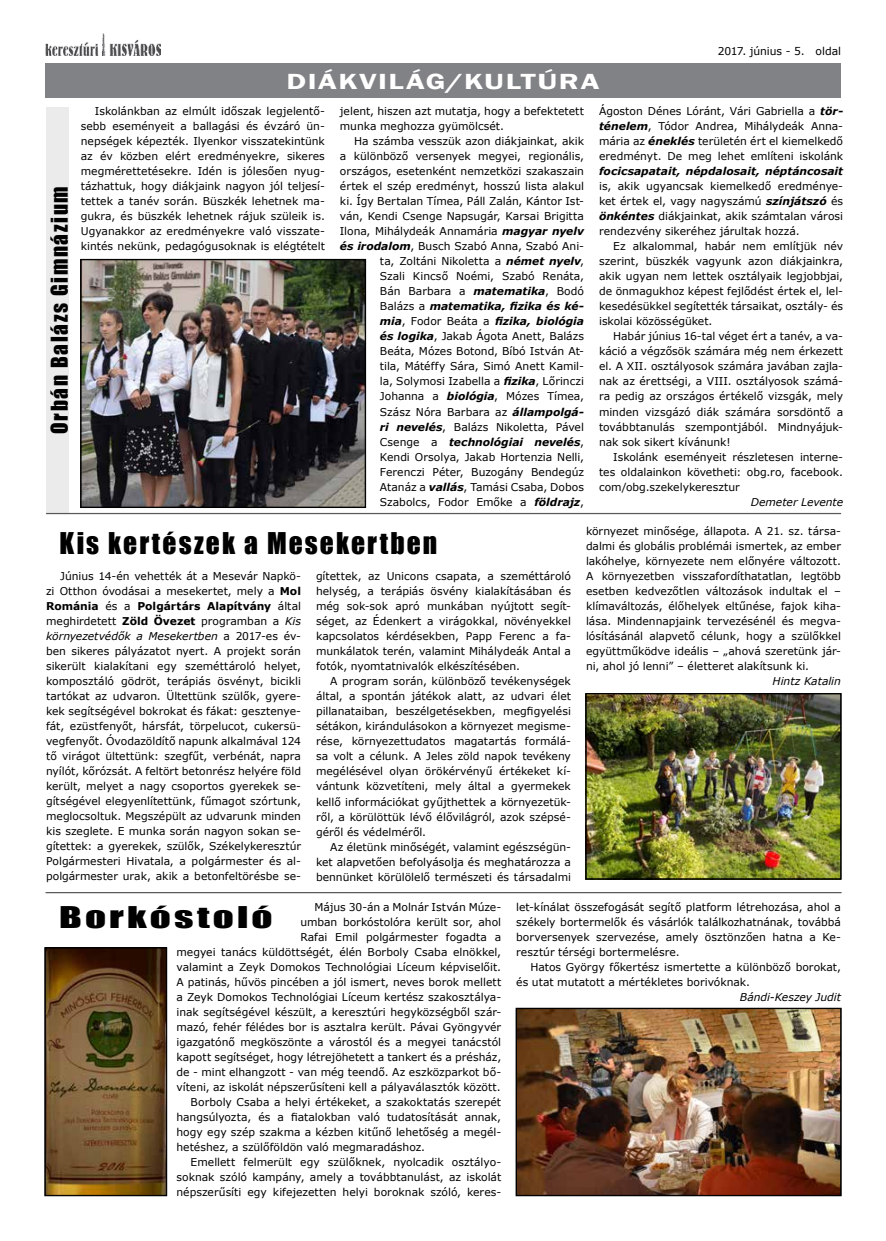
<style>
.page{position:relative;width:886px;height:1241px;background:#fff}
.page>*{position:absolute;margin:0;border:0;box-sizing:border-box;transform-origin:0 0}
.t1{font:27.5px "Impact";letter-spacing:.075em;color:#000}
.t2{font:27.5px "Impact";letter-spacing:.075em;color:#000;scale:1.5 1}
.t3{font:600 22.5px "Franklin Gothic";letter-spacing:.05em;color:#fff;scale:1.36 1}
.t4{font:21.25px "Impact";letter-spacing:.075em;color:#000}
.t5{font:10.75px/15px "Verdana";color:#000;text-align:justify}
.t6{font:italic 10.75px "Verdana";letter-spacing:-.005em;color:#000}
.t7{font:italic 700 10.75px "Verdana";color:#000}
.s1{font-weight:700;font-style:italic}
.s2{font-weight:700}
.s3{font-style:italic}
</style>
<div class="page">
<img style="left:45px;top:34px;width:115px;height:21px">
<div style="left:45px;top:64px;width:796px;height:34px;background:#808285"></div>
<div style="left:46px;top:107px;width:23px;height:406px;background:#ebebec"></div>
<hr style="left:46px;top:513px;width:795px;height:1px;background:#58595b">
<img style="left:80px;top:259px;width:286px;height:248px">
<div style="left:81px;top:260px;width:284px;height:247px;border:1px solid #000"></div>
<img style="left:585px;top:693px;width:256px;height:186px">
<div style="left:586px;top:693px;width:255px;height:185px;border:1px solid #000"></div>
<img style="left:516px;top:1007px;width:325px;height:186px">
<div style="left:516px;top:1008px;width:325px;height:187px;border:1px solid #000"></div>
<svg style="left:47px;top:947px;width:120px;height:248px;background:#6a4e29"></svg>
<div style="left:45px;top:947px;width:121px;height:248px;border:1px solid #000"></div>
<hr style="left:46px;top:891px;width:795px;height:2px;background:#58595b">
<h3 class="t4" style="left:43px;top:433px;width:249px;rotate:-90deg">Orbán Balázs Gimnázium</h3>
<h2 class="t3" style="left:287px;top:67px;width:232px">DIÁKVILÁG/KULTÚRA</h2>
<p class="t5" style="left:718px;top:44px;width:125px">2017. június - 5. oldal</p>
<p class="t5" style="left:81px;top:104px;width:246px;text-indent:14px">Iskolánkban az elmúlt időszak legjelentő&shy;sebb eseményeit a ballagási és évzáró ün&shy;nepségek képezték. Ilyenkor visszatekintünk az év közben elért eredményekre, sikeres megmérettetésekre. Idén is jólesően nyug&shy;tázhattuk, hogy diákjaink nagyon jól teljesí&shy;tettek a tanév során. Büszkék lehetnek ma&shy;gukra, és büszkék lehetnek rájuk szüleik is.<br>Ugyanakkor az eredményekre való visszate&shy;kintés nekünk, pedagógusoknak is elégtételt</p>
<p class="t5" style="left:340px;top:104px;width:246px">jelent, hiszen azt mutatja, hogy a befektetett munka meghozza gyümölcsét.</p>
<p class="t5" style="left:340px;top:134px;width:246px;text-align:right">Ha számba vesszük azon diákjainkat, akik<br>a különböző versenyek megyei, regionális, országos, esetenként nemzetközi szakaszain értek el szép eredményt, hosszú lista alakul ki. Így Bertalan Tímea, Páll Zalán, Kántor Ist&shy;ván, Kendi Csenge Napsugár, Karsai Brigitta Ilona, Mihálydeák Annamária <span class="s1">magyar nyelv és irodalom</span>, Busch Szabó Anna, Szabó Ani&shy;ta, Zoltáni Nikoletta a <span class="s1">német nyelv</span>,<br>Szali Kincső Noémi, Szabó Renáta,<br>Bán Barbara a <span class="s1">matematika</span>, Bodó<br>Balázs a <span class="s1">matematika, fizika és ké-<br>mia</span>, Fodor Beáta a <span class="s1">fizika, biológia<br>és logika</span>, Jakab Ágota Anett, Balázs<br>Beáta, Mózes Botond, Bíbó István At-<br>tila, Mátéffy Sára, Simó Anett Kamil-<br>la, Solymosi Izabella a <span class="s1">fizika</span>, Lőrinczi Johanna a <span class="s1">biológia</span>, Mózes Tímea,<br>Szász Nóra Barbara az <span class="s1">állampolgá-<br>ri nevelés</span>, Balázs Nikoletta, Pável Csenge a <span class="s1">technológiai nevelés</span>,<br>Kendi Orsolya, Jakab Hortenzia Nelli, Ferenczi Péter, Buzogány Bendegúz<br>Atanáz a <span class="s1">vallás</span>, Tamási Csaba, Dobos Szabolcs, Fodor Emőke a <span class="s1">földrajz</span>,</p>
<p class="t5" style="left:599px;top:104px;width:246px">Ágoston Dénes Lóránt, Vári Gabriella a <span class="s1">tör&shy;ténelem</span>, Tódor Andrea, Mihálydeák Anna&shy;mária az <span class="s1">éneklés</span> területén ért el kiemelkedő eredményt. De meg lehet említeni iskolánk</p>
<p class="t7" style="left:599px;top:164px;width:246px">focicsapatait, népdalosait, néptáncosait</p>
<p class="t5" style="left:599px;top:179px;width:246px">is, akik ugyancsak kiemelkedő eredménye&shy;ket értek el, vagy nagyszámú <span class="s1">színjátszó</span> és <span class="s1">önkéntes</span> diákjainkat, akik számtalan városi rendezvény sikeréhez járultak hozzá.</p>
<p class="t5" style="left:599px;top:239px;width:246px;text-indent:14px">Ez alkalommal, habár nem említjük név szerint, büszkék vagyunk azon diákjainkra, akik ugyan nem lettek osztályaik legjobbjai, de önmagukhoz képest fejlődést értek el, lel&shy;kesedésükkel segítették társaikat, osztály- és iskolai közösségüket.</p>
<p class="t5" style="left:599px;top:329px;width:246px;text-indent:14px">Habár június 16-tal véget ért a tanév, a va&shy;káció a végzősök számára még nem érkezett el. A XII. osztályosok számára javában zajla&shy;nak az érettségi, a VIII. osztályosok számá&shy;ra pedig az országos értékelő vizsgák, mely minden vizsgázó diák számára sorsdöntő a továbbtanulás szempontjából. Mindnyájuk&shy;nak sok sikert kívánunk!</p>
<p class="t5" style="left:599px;top:449px;width:246px;text-indent:14px">Iskolánk eseményeit részletesen interne&shy;tes oldalainkon követheti: obg.ro, facebook. com/obg.szekelykeresztur</p>
<p class="t6" style="left:751px;top:494px;width:94px">Demeter Levente</p>
<h1 class="t1" style="left:59px;top:521px;width:379px">Kis kertészek a Mesekertben</h1>
<p class="t5" style="left:46px;top:568px;width:256px;text-indent:14px">Június 14-én vehették át a Mesevár Napkö&shy;zi Otthon óvodásai a mesekertet, mely a <span class="s2">Mol Románia</span> és a <span class="s2">Polgártárs Alapítvány</span> által meghirdetett <span class="s2">Zöld Övezet</span> programban a <span class="s3">Kis környezetvédők a Mesekertben</span> a 2017-es év&shy;ben sikeres pályázatot nyert. A projekt során sikerült kialakítani egy szeméttároló helyet, komposztáló gödröt, terápiás ösvényt, bicikli tartókat az udvaron. Ültettünk szülők, gyere&shy;kek segítségével bokrokat és fákat: gesztenye&shy;fát, ezüstfenyőt, hársfát, törpelucot, cukersü&shy;vegfenyőt. Óvodazöldítő napunk alkalmával 124 tő virágot ültettünk: szegfűt, verbénát, napra nyílót, kőrózsát. A feltört betonrész helyére föld került, melyet a nagy csoportos gyerekek se&shy;gítségével elegyenlítettünk, fűmagot szórtunk, meglocsoltuk. Megszépült az udvarunk minden kis szeglete. E munka során nagyon sokan se&shy;gítettek: a gyerekek, szülők, Székelykeresztúr Polgármesteri Hivatala, a polgármester és al&shy;polgármester urak, akik a betonfeltörésbe se-</p>
<p class="t5" style="left:316px;top:568px;width:256px">gítettek, az Unicons csapata, a szeméttároló helység, a terápiás ösvény kialakításában és még sok-sok apró munkában nyújtott segít&shy;séget, az Édenkert a virágokkal, növényekkel kapcsolatos kérdésekben, Papp Ferenc a fa&shy;munkálatok terén, valamint Mihálydeák Antal a fotók, nyomtatnivalók elkészítésében.</p>
<p class="t5" style="left:316px;top:673px;width:256px;text-indent:14px">A program során, különböző tevékenységek által, a spontán játékok alatt, az udvari élet pillanataiban, beszélgetésekben, megfigyelési sétákon, kirándulásokon a környezet megisme&shy;rése, környezettudatos magatartás formálá&shy;sa volt a célunk. A Jeles zöld napok tevékeny megélésével olyan örökérvényű értékeket kí&shy;vántunk közvetíteni, mely által a gyermekek kellő információkat gyűjthettek a környezetük&shy;ről, a körülöttük lévő élővilágról, azok szépsé&shy;géről és védelméről.</p>
<p class="t5" style="left:316px;top:838px;width:256px;text-indent:14px">Az életünk minőségét, valamint egészségün&shy;ket alapvetően befolyásolja és meghatározza a bennünket körülölelő természeti és társadalmi</p>
<p class="t5" style="left:586px;top:523px;width:256px">környezet minősége, állapota. A 21. sz. társa&shy;dalmi és globális problémái ismertek, az ember lakóhelye, környezete nem előnyére változott.<br>A környezetben visszafordíthatatlan, legtöbb esetben kedvezőtlen változások indultak el – klímaváltozás, élőhelyek eltűnése, fajok kiha&shy;lása. Mindennapjaink tervezésénél és megva&shy;lósításánál alapvető célunk, hogy a szülőkkel együttműködve ideális ‒ „ahová szeretünk jár&shy;ni, ahol jó lenni” ‒ életteret alakítsunk ki.</p>
<p class="t6" style="left:773px;top:674px;width:70px">Hintz Katalin</p>
<p class="t5" style="left:314px;top:898px;width:188px">Május 30-án a Molnár István Múze-</p>
<p class="t5" style="left:300px;top:913px;width:202px">umban borkóstolóra került sor, ahol</p>
<p class="t5" style="left:300px;top:928px;width:202px">Rafai Emil polgármester fogadta a</p>
<p class="t5" style="left:176px;top:943px;width:326px">megyei tanács küldöttségét, élén Borboly Csaba elnökkel,</p>
<p class="t5" style="left:176px;top:958px;width:326px">valamint a Zeyk Domokos Technológiai Líceum képviselőit.</p>
<p class="t5" style="left:176px;top:973px;width:326px">A patinás, hűvös pincében a jól ismert, neves borok mellett</p>
<p class="t5" style="left:176px;top:988px;width:326px">a Zeyk Domokos Technológiai Líceum kertész szakosztálya-</p>
<p class="t5" style="left:176px;top:1003px;width:326px">inak segítségével készült, a keresztúri hegyközségből szár-</p>
<p class="t5" style="left:176px;top:1018px;width:326px">mazó, fehér félédes bor is asztalra került. Pávai Gyöngyvér</p>
<p class="t5" style="left:176px;top:1033px;width:326px">igazgatónő megköszönte a várostól és a megyei tanácstól</p>
<p class="t5" style="left:176px;top:1048px;width:326px">kapott segítséget, hogy létrejöhetett a tankert és a présház,</p>
<p class="t5" style="left:176px;top:1063px;width:326px">de - mint elhangzott - van még teendő. Az eszközparkot bő-</p>
<p class="t5" style="left:176px;top:1078px;width:326px">víteni, az iskolát népszerűsíteni kell a pályaválasztók között.</p>
<p class="t5" style="left:191px;top:1093px;width:312px">Borboly Csaba a helyi értékeket, a szakoktatás szerepét</p>
<p class="t5" style="left:176px;top:1108px;width:326px">hangsúlyozta, és a fiatalokban való tudatosítását annak,</p>
<p class="t5" style="left:176px;top:1123px;width:326px">hogy egy szép szakma a kézben kitűnő lehetőség a megél-</p>
<p class="t5" style="left:176px;top:1138px;width:250px">hetéshez, a szülőföldön való megmaradáshoz.</p>
<p class="t5" style="left:191px;top:1153px;width:312px">Emellett felmerült egy szülőknek, nyolcadik osztályo-</p>
<p class="t5" style="left:176px;top:1168px;width:326px">soknak szóló kampány, amely a továbbtanulást, az iskolát</p>
<p class="t5" style="left:176px;top:1183px;width:326px">népszerűsíti egy kifejezetten helyi boroknak szóló, keres-</p>
<h1 class="t2" style="left:59px;top:896px;width:144px">Borkóstoló</h1>
<p class="t5" style="left:516px;top:898px;width:326px">let-kínálat összefogását segítő platform létrehozása, ahol a székely bortermelők és vásárlók találkozhatnának, továbbá borversenyek szervezése, amely ösztönzően hatna a Ke&shy;resztúr térségi bortermelésre.</p>
<p class="t5" style="left:516px;top:958px;width:326px;text-indent:14px">Hatos György főkertész ismertette a különböző borokat, és utat mutatott a mértékletes borivóknak.</p>
<p class="t6" style="left:740px;top:989px;width:103px">Bándi-Keszey Judit</p>
</div>
